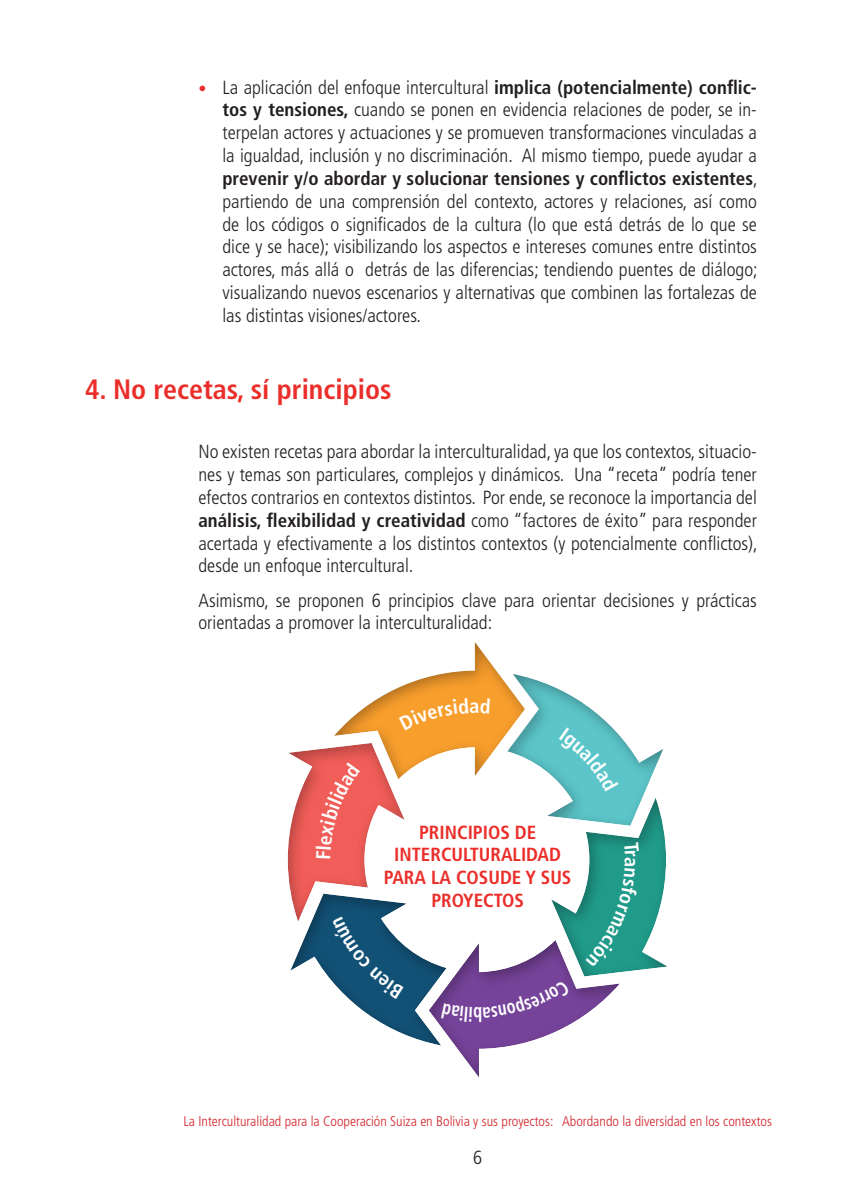
<style>
.page{position:relative;width:842px;height:1191px;background:#fff}
.page>*{position:absolute;margin:0;border:0;box-sizing:border-box;transform-origin:0 0}
.titulos{font:700 condensed 28px "Frutiger LT Std";color:#eb2e2a}
.cuerpo{font:300 condensed 19px/22.8px "Frutiger LT Std";color:#231f20;text-align:justify}
.cuerpo-2{font:700 condensed 19px/22.8px "Frutiger LT Std";color:#eb2e2a;text-align:center}
.t1{font:300 condensed 14px "Frutiger LT Std";color:#d1232a}
.s1{font-size:16px;color:#eb2e2a}
.s2{font-weight:700}
</style>
<div class="page">
<svg style="left:288px;top:642px;width:380px;height:435px"></svg>
<p class="cuerpo" style="left:222px;top:76px;width:537px;text-indent:-24px"><span class="s1">•</span> La aplicación del enfoque intercultural <span class="s2">implica (potencialmente) conflic&shy;tos y tensiones,</span> cuando se ponen en evidencia relaciones de poder, se in&shy;terpelan actores y actuaciones y se promueven transformaciones vinculadas a la igualdad, inclusión y no discriminación. Al mismo tiempo, puede ayudar a <span class="s2">prevenir y/o abordar y solucionar tensiones y conflictos existentes</span>, partiendo de una comprensión del contexto, actores y relaciones, así como de los códigos o significados de la cultura (lo que está detrás de lo que se dice y se hace); visibilizando los aspectos e intereses comunes entre distintos actores, más allá o detrás de las diferencias; tendiendo puentes de diálogo; visualizando nuevos escenarios y alternativas que combinen las fortalezas de las distintas visiones/actores.</p>
<p class="titulos" style="left:85px;top:373px;width:308px">4. No recetas, sí principios</p>
<p class="cuerpo" style="left:198px;top:440px;width:561px">No existen recetas para abordar la interculturalidad, ya que los contextos, situacio&shy;nes y temas son particulares, complejos y dinámicos. Una “receta” podría tener efectos contrarios en contextos distintos. Por ende, se reconoce la importancia del <span class="s2">análisis, flexibilidad y creatividad</span> como “factores de éxito” para responder acertada y efectivamente a los distintos contextos (y potencialmente conflictos), desde un enfoque intercultural.</p>
<p class="cuerpo" style="left:198px;top:589px;width:560px">Asimismo, se proponen 6 principios clave para orientar decisiones y prácticas orientadas a promover la interculturalidad:</p>
<p class="cuerpo-2" style="left:384px;top:820px;width:189px">PRINCIPIOS DE<br>INTERCULTURALIDAD<br>PARA LA COSUDE Y SUS<br>PROYECTOS</p>
<p class="t1" style="left:183px;top:1112px;width:590px">La Interculturalidad para la Cooperación Suiza en Bolivia y sus proyectos: Abordando la diversidad en los contextos</p>
<p class="cuerpo" style="left:473px;top:1146px;width:11px">6</p>
</div>
